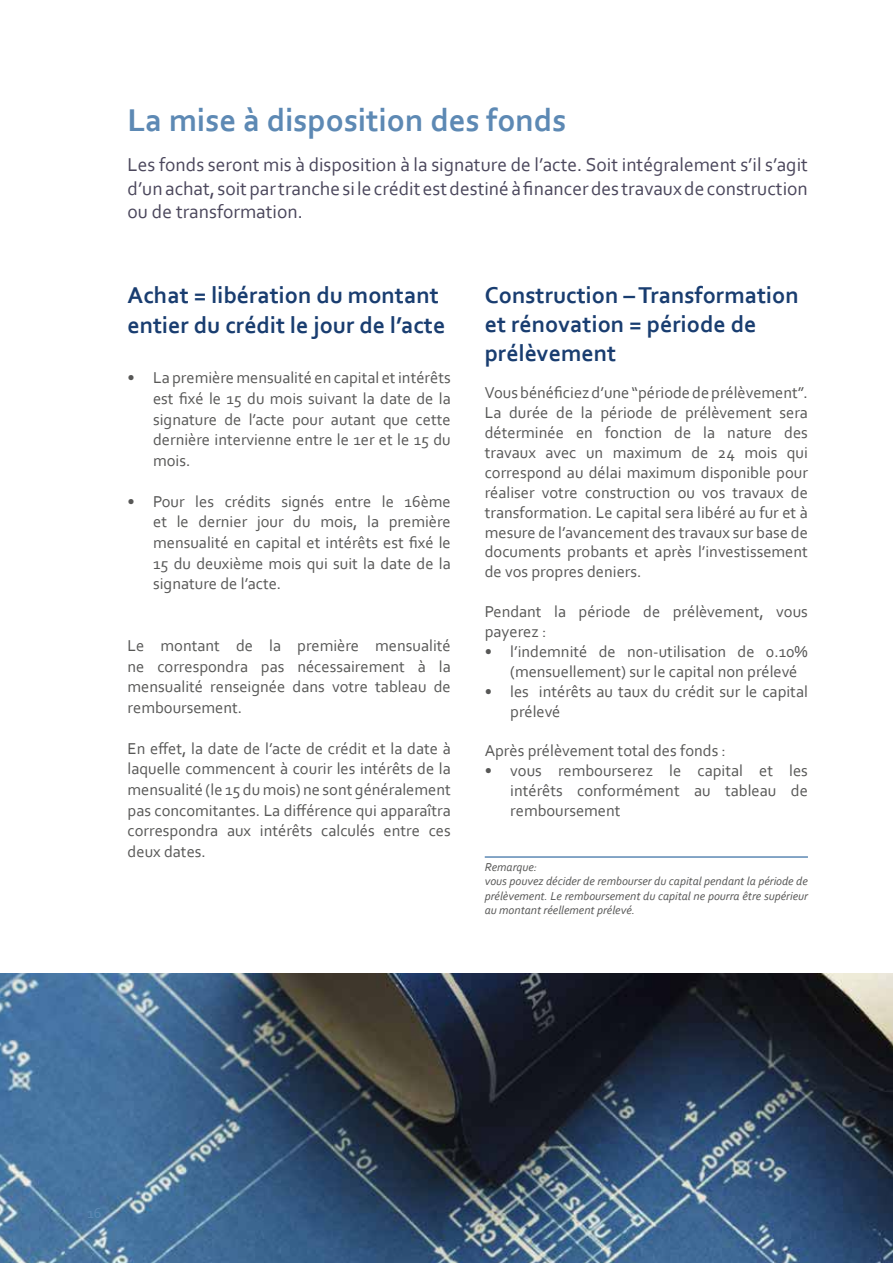
<style>
.page{position:relative;width:893px;height:1263px;background:#fff}
.page>*{position:absolute;margin:0;border:0;box-sizing:border-box;transform-origin:0 0}
.t1{font:700 33px "Corbel";color:#5d89b4}
.t2{font:700 24px/29px "Corbel";color:#193d70}
.t3{font:19.5px/23.4px "Corbel";color:#4b475c;text-align:justify}
.t4{font:16.5px/20.5px "Corbel";color:#575756;text-align:justify}
.t5{font:15px "Corbel";color:#5d89b4}
.t6{font:italic 12px/14.5px "Corbel";color:#575756}
</style>
<div class="page">
<img style="left:0;top:973px;width:893px;height:290px">
<hr style="left:485px;top:856px;width:323px;height:2px;background:#5d89b4">
<h1 class="t1" style="left:128px;top:100px;width:440px">La mise à disposition des fonds</h1>
<p class="t3" style="left:128px;top:153px;width:682px">Les fonds seront mis à disposition à la signature de l’acte. Soit intégralement s’il s’agit d’unachat, soitpartranchesi lecréditestdestinéàfinancerdes travauxdeconstruction ou de transformation.</p>
<h2 class="t2" style="left:128px;top:280px;width:319px;line-height:29.5px">Achat = libération du montant entier du crédit le jour de l’acte</h2>
<p class="t4" style="left:153px;top:367px;width:299px;text-indent:-26px">• La première mensualité en capital etintérêts est fixé le 15 du mois suivant la date de la signature de l’acte pour autant que cette dernière intervienne entre le 1er et le 15 du mois.</p>
<p class="t4" style="left:153px;top:491px;width:299px;text-indent:-25px">• Pour les crédits signés entre le 16ème et le dernier jour du mois, la première mensualité en capital et intérêts est fixé le 15 du deuxième mois qui suit la date de la signature de l’acte.</p>
<p class="t4" style="left:128px;top:635px;width:325px">Le montant de la première mensualité ne correspondra pas nécessairement à la mensualité renseignée dans votre tableau de remboursement.</p>
<p class="t4" style="left:128px;top:738px;width:325px">En effet, la date de l’acte de crédit et la date à laquelle commencent à courir les intérêts de la mensualité (le 15 du mois) ne sont généralement pas concomitantes. La différence qui apparaîtra correspondra aux intérêts calculés entre ces deux dates.</p>
<h2 class="t2" style="left:485px;top:280px;width:316px">Construction – Transformation et rénovation = période de prélèvement</h2>
<p class="t4" style="left:485px;top:382px;width:325px;line-height:20px">Vousbénéficiezd’une“périodedeprélèvement”.<br>La durée de la période de prélèvement sera déterminée en fonction de la nature des travaux avec un maximum de 24 mois qui correspond au délai maximum disponible pour réaliser votre construction ou vos travaux de transformation. Le capital sera libéré au fur et à mesure de l’avancement des travaux sur base de documents probants et après l’investissement de vos propres deniers.</p>
<p class="t4" style="left:485px;top:601px;width:325px;line-height:20px">Pendant la période de prélèvement, vous payerez :</p>
<p class="t4" style="left:510px;top:641px;width:299px;line-height:20px;text-indent:-26px">• l’indemnité de non-utilisation de 0.10% (mensuellement) sur le capital non prélevé</p>
<p class="t4" style="left:510px;top:681px;width:299px;line-height:20px;text-indent:-25px">• les intérêts au taux du crédit sur le capital prélevé</p>
<p class="t4" style="left:485px;top:740px;width:243px">Après prélèvement total des fonds :</p>
<p class="t4" style="left:510px;top:760px;width:299px;line-height:20px;text-indent:-26px">• vous rembourserez le capital et les intérêts conformément au tableau de remboursement</p>
<p class="t6" style="left:485px;top:859px;width:325px">Remarque:<br>vous pouvez décider de rembourser du capital pendant la période de prélèvement. Le remboursement du capital ne pourra être supérieur au montant réellement prélevé.</p>
<p class="t5" style="left:87px;top:1203px;width:16px">16</p>
</div>
